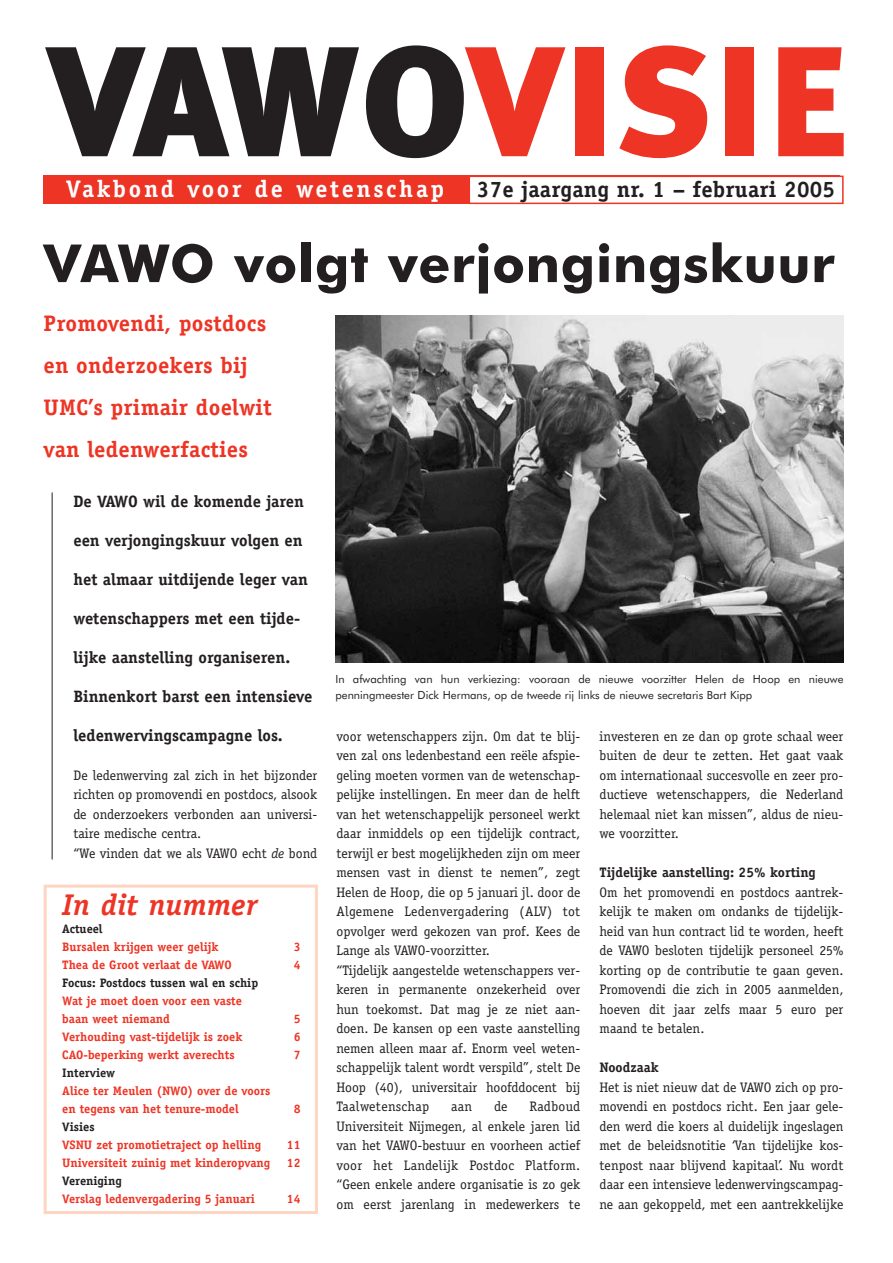
<style>
.page{position:relative;width:893px;height:1263px;background:#fff}
.page>*{position:absolute;margin:0;border:0;box-sizing:border-box;transform-origin:0 0}
.t1{font:900 156.3px "Meta Plus";color:#ee3424}
.t2{font:700 52.5px "Futura BT";letter-spacing:.01em;color:#231f20}
.t3{font:italic 700 30px "Officina Serif";letter-spacing:.01em;color:#ee3424}
.t4{font:700 24px "Officina Serif";letter-spacing:.11em;color:#fff}
.t5{font:700 22.5px/42px "Officina Serif";letter-spacing:.01em;color:#ee3424}
.t6{font:700 22.5px "Officina Serif";letter-spacing:.01em;color:#231f20}
.t7{font:700 16.5px "Officina Serif";color:#231f20}
.t8{font:13.8px/19.5px "Officina Serif";color:#231f20;text-align:justify}
.t9{font:700 13.8px "Officina Serif";color:#231f20}
.t10{font:700 12.3px/18px "Officina Serif";color:#ee3424}
.t11{font:700 12.3px "Officina Serif";color:#231f20}
.t12{font:11.25px/15.8px "Futura BT";color:#231f20}
.s1{color:#231f20}
.s2{font-style:italic}
</style>
<div class="page">
<div style="left:44px;top:176px;width:795px;height:28px;background:#ee3424"></div>
<div style="left:469px;top:176px;width:373px;height:27px;background:#fff"></div>
<div style="left:468px;top:176px;width:375px;height:28px;border:2px solid #ee3424"></div>
<hr style="left:52px;top:492px;width:1px;height:367px;background:#231f20">
<div style="left:44px;top:885px;width:274px;height:329px;border:3px solid #fdd5c2"></div>
<img style="left:335px;top:316px;width:508px;height:346px">
<h1 class="t1" style="left:49px;top:11px;width:802px"><span class="s1">VAWO</span>VISIE</h1>
<h3 class="t4" style="left:66px;top:180px;width:379px">Vakbond voor de wetenschap</h3>
<h3 class="t6" style="left:477px;top:181px;width:359px">37e jaargang nr. 1 – februari 2005</h3>
<h2 class="t2" style="left:44px;top:241px;width:792px">VAWO volgt verjongingskuur</h2>
<h3 class="t5" style="left:44px;top:304px;width:229px">Promovendi, postdocs en onderzoekers bij<br>UMC’s primair doelwit van ledenwerfacties</h3>
<p class="t7" style="left:73px;top:495px;width:232px">De VAWO wil de komende jaren</p>
<p class="t7" style="left:73px;top:534px;width:231px">een verjongingskuur volgen en</p>
<p class="t7" style="left:73px;top:573px;width:236px">het almaar uitdijende leger van</p>
<p class="t7" style="left:73px;top:612px;width:228px">wetenschappers met een tijde-</p>
<p class="t7" style="left:73px;top:651px;width:218px">lijke aanstelling organiseren.</p>
<p class="t7" style="left:73px;top:690px;width:240px">Binnenkort barst een intensieve</p>
<p class="t7" style="left:73px;top:729px;width:211px">ledenwervingscampagne los.</p>
<p class="t8" style="left:73px;top:767px;width:245px;text-align:left">De ledenwerving zal zich in het bijzonder richten op promovendi en postdocs, alsook de onderzoekers verbonden aan universi&shy;taire medische centra.<br>“We vinden dat we als VAWO echt <span class="s2">de</span> bond</p>
<h3 class="t3" style="left:62px;top:893px;width:197px">In dit nummer</h3>
<p class="t11" style="left:62px;top:925px;width:42px">Actueel</p>
<p class="t10" style="left:62px;top:939px;width:158px">Bursalen krijgen weer gelijk</p>
<p class="t10" style="left:294px;top:939px;width:8px">3</p>
<p class="t10" style="left:62px;top:957px;width:171px">Thea de Groot verlaat de VAWO</p>
<p class="t10" style="left:294px;top:957px;width:8px">4</p>
<p class="t11" style="left:62px;top:979px;width:197px">Focus: Postdocs tussen wal en schip</p>
<p class="t10" style="left:62px;top:993px;width:181px">Wat je moet doen voor een vaste baan weet niemand</p>
<p class="t10" style="left:294px;top:1011px;width:8px">5</p>
<p class="t10" style="left:62px;top:1029px;width:182px">Verhouding vast-tijdelijk is zoek</p>
<p class="t10" style="left:294px;top:1029px;width:8px">6</p>
<p class="t10" style="left:62px;top:1047px;width:174px">CAO-beperking werkt averechts</p>
<p class="t10" style="left:294px;top:1047px;width:8px">7</p>
<p class="t11" style="left:62px;top:1069px;width:54px">Interview</p>
<p class="t10" style="left:62px;top:1083px;width:209px">Alice ter Meulen (NWO) over de voors en tegens van het tenure-model</p>
<p class="t10" style="left:294px;top:1101px;width:8px">8</p>
<p class="t11" style="left:62px;top:1123px;width:34px">Visies</p>
<p class="t10" style="left:62px;top:1137px;width:200px">VSNU zet promotietraject op helling</p>
<p class="t10" style="left:287px;top:1137px;width:15px">11</p>
<p class="t10" style="left:62px;top:1155px;width:209px">Universiteit zuinig met kinderopvang</p>
<p class="t10" style="left:287px;top:1155px;width:15px">12</p>
<p class="t11" style="left:62px;top:1177px;width:61px">Vereniging</p>
<p class="t10" style="left:62px;top:1191px;width:194px">Verslag ledenvergadering 5 januari</p>
<p class="t10" style="left:287px;top:1191px;width:15px">14</p>
<p class="t12" style="left:335px;top:672px;width:509px">In afwachting van hun verkiezing: vooraan de nieuwe voorzitter Helen de Hoop en nieuwe penningmeester Dick Hermans, op de tweede rij links de nieuwe secretaris Bart Kipp</p>
<p class="t8" style="left:336px;top:728px;width:245px;text-align:left">voor wetenschappers zijn. Om dat te blij&shy;ven zal ons ledenbestand een reële afspie&shy;geling moeten vormen van de wetenschap&shy;pelijke instellingen. En meer dan de helft van het wetenschappelijk personeel werkt daar inmiddels op een tijdelijk contract, terwijl er best mogelijkheden zijn om meer mensen vast in dienst te nemen”, zegt Helen de Hoop, die op 5 januari jl. door de Algemene Ledenvergadering (ALV) tot opvolger werd gekozen van prof. Kees de Lange als VAWO-voorzitter.<br>“Tijdelijk aangestelde wetenschappers ver&shy;keren in permanente onzekerheid over hun toekomst. Dat mag je ze niet aan&shy;doen. De kansen op een vaste aanstelling nemen alleen maar af. Enorm veel weten&shy;schappelijk talent wordt verspild”, stelt De Hoop (40), universitair hoofddocent bij Taalwetenschap</p>
<p class="t8" style="left:336px;top:1098px;width:245px;text-indent:193px">Radboud Universiteit Nijmegen, al enkele jaren lid van het VAWO-bestuur en voorheen actief voor het Landelijk Postdoc Platform. “Geen enkele andere organisatie is zo gek om eerst jarenlang in medewerkers te</p>
<p class="t8" style="left:451px;top:1098px;width:23px">aan</p>
<p class="t8" style="left:494px;top:1098px;width:15px">de</p>
<p class="t8" style="left:599px;top:728px;width:245px">investeren en ze dan op grote schaal weer buiten de deur te zetten. Het gaat vaak om internationaal succesvolle en zeer pro&shy;ductieve wetenschappers, die Nederland helemaal niet kan missen”, aldus de nieu&shy;we voorzitter.</p>
<p class="t9" style="left:599px;top:868px;width:218px">Tijdelijke aanstelling: 25% korting</p>
<p class="t8" style="left:599px;top:884px;width:245px">Om het promovendi en postdocs aantrek&shy;kelijk te maken om ondanks de tijdelijk&shy;heid van hun contract lid te worden, heeft de VAWO besloten tijdelijk personeel 25% korting op de contributie te gaan geven.<br>Promovendi die zich in 2005 aanmelden, hoeven dit jaar zelfs maar 5 euro per maand te betalen.</p>
<p class="t9" style="left:599px;top:1063px;width:61px">Noodzaak</p>
<p class="t8" style="left:599px;top:1079px;width:245px">Het is niet nieuw dat de VAWO zich op pro&shy;movendi en postdocs richt. Een jaar gele&shy;den werd die koers al duidelijk ingeslagen met de beleidsnotitie ‘Van tijdelijke kos&shy;tenpost naar blijvend kapitaal’. Nu wordt daar een intensieve ledenwervingscampag&shy;ne aan gekoppeld, met een aantrekkelijke</p>
</div>
